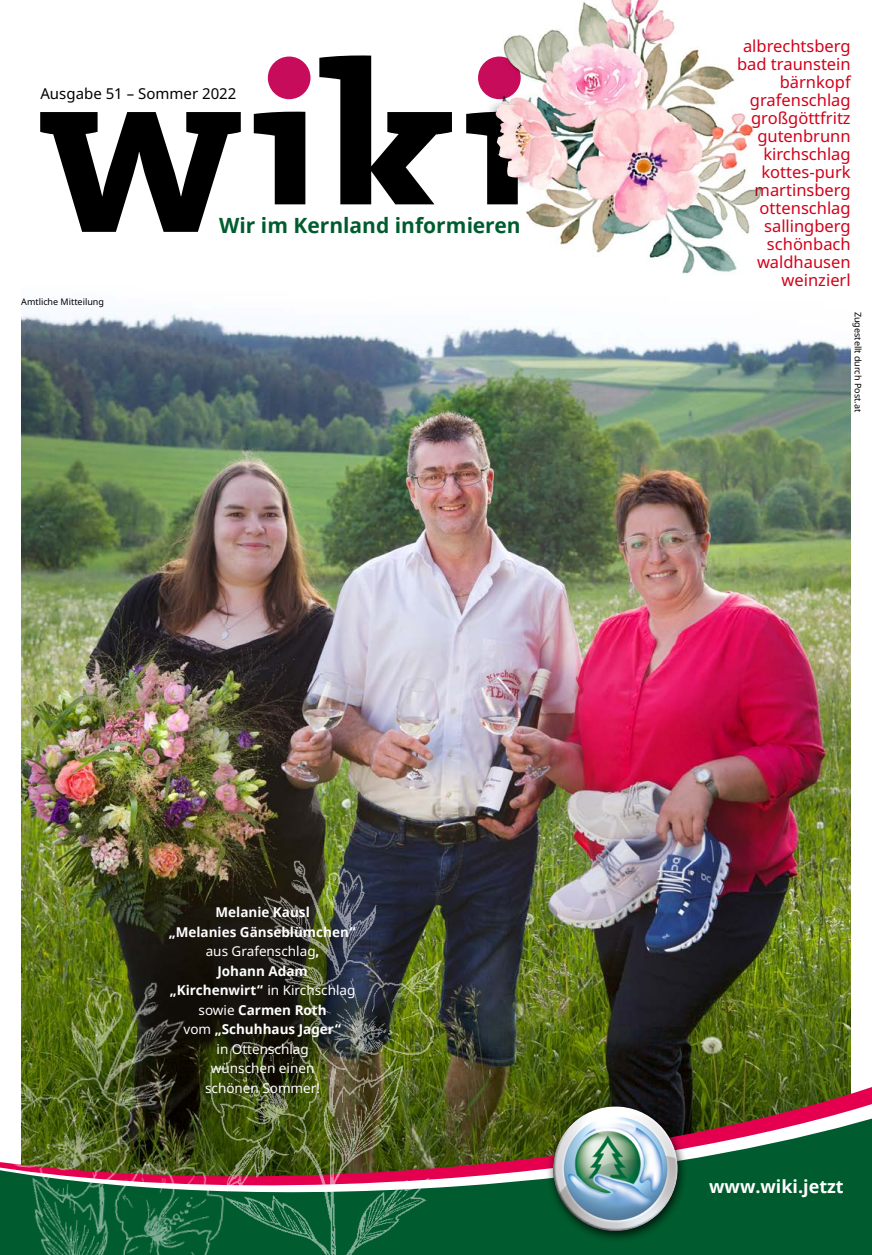
<style>
.page{position:relative;width:872px;height:1255px;background:#fff}
.page>*{position:absolute;margin:0;border:0;box-sizing:border-box;transform-origin:0 0}
.t1{font:700 21px "Noto Sans";color:#005c2e}
.t2{font:700 18px "Noto Sans";color:#fff}
.t3{font:16.5px/18px "Noto Sans";color:#d2001a;text-align:right}
.t4{font:15px "Noto Sans";color:#000}
.t5{font:700 13.5px/19.5px "Noto Sans";color:#fff;text-align:center}
.t6{font:9px "Noto Sans";color:#000}
.s1{font-weight:400}
</style>
<div class="page">
<img style="left:21px;top:313px;width:829px;height:521px">
<div style="left:453px;top:1220px;width:419px;height:34px;background:#005c2e"></div>
<img style="left:21px;top:834px;width:851px;height:386px">
<div style="left:546px;top:1100px;width:143px;height:144px;background:#000;opacity:.75"></div>
<div style="left:562px;top:1103px;width:119px;height:99px;background:#fff;opacity:.75"></div>
<div style="left:549px;top:1123px;width:124px;height:108px;background:#000;opacity:.55"></div>
<svg style="left:40px;top:55px;width:428px;height:177px"></svg>
<div style="left:268px;top:57px;width:42px;height:42px;background:#c70c5b;border-radius:50%"></div>
<img style="left:188px;top:848px;width:265px;height:406px">
<img style="left:468px;top:0;width:294px;height:274px">
<img style="left:0;top:958px;width:263px;height:296px">
<p class="t4" style="left:40px;top:83px;width:197px">Ausgabe 51 – Sommer 2022</p>
<p class="t6" style="left:21px;top:295px;width:84px">Amtliche Mitteilung</p>
<h1 class="t1" style="left:219px;top:210px;width:303px">Wir im Kernland informieren</h1>
<p class="t3" style="left:737px;top:37px;width:115px">albrechtsberg bad traunstein bärnkopf grafenschlag großgöttfritz gutenbrunn kirchschlag kottes-purk martinsberg ottenschlag sallingberg schönbach waldhausen weinzierl</p>
<p class="t6" style="left:864px;top:311px;width:102px;rotate:90deg">Zugestellt durch Post.at</p>
<p class="t5" style="left:169px;top:903px;width:189px">Melanie Kausl<br>„Melanies Gänseblümchen“ <span class="s1">aus Grafenschlag</span>,<br>Johann Adam „Kirchenwirt“ <span class="s1">in Kirchschlag sowie</span> Carmen Roth<br><span class="s1">vom</span> „Schuhhaus Jager“<br><span class="s1">in Ottenschlag<br>wünschen einen<br>schönen Sommer!</span></p>
<h2 class="t2" style="left:709px;top:1174px;width:136px">www.wiki.jetzt</h2>
</div>
